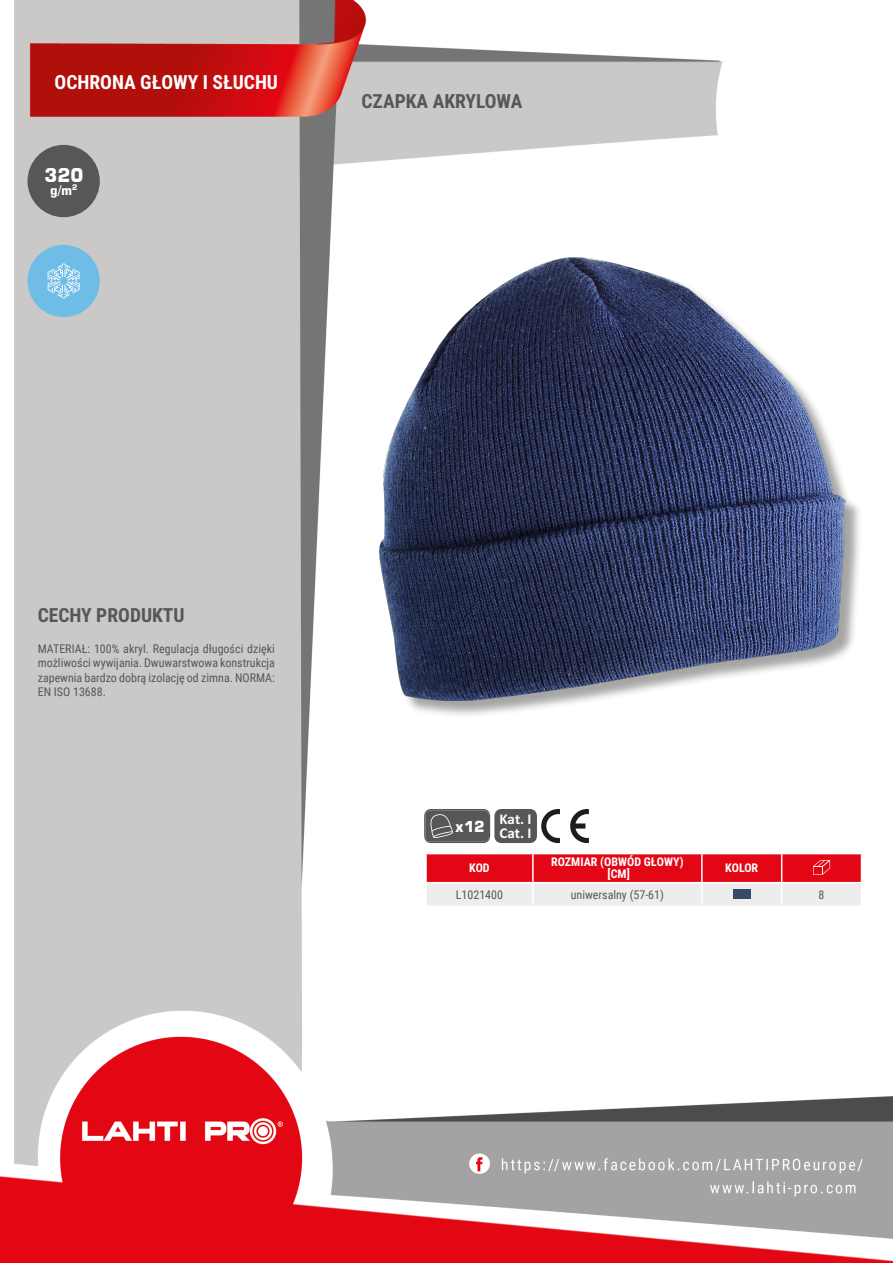
<style>
.page{position:relative;width:893px;height:1263px;background:#fff}
.page>*{position:absolute;margin:0;border:0;box-sizing:border-box;transform-origin:0 0}
.NagĹ_Ăłwek{font:700 19.5px "Roboto Condensed";color:#fff}
.Lewo_bez_dzielenia{font:700 19.5px "Roboto Condensed";color:#575756}
.MateriaĹ__CECHY{font:700 19.5px "Roboto Condensed";color:#575756}
.t1{font:700 18.75px "Square 721 BT";color:#fff}
.t2{font:700 15px/13.8px "Calibri Profix";color:#fff}
.t3{font:700 15px "Square 721 BT";color:#fff}
.t4{font:700 13.05px "Square 721 BT";color:#fff}
.Opisy{font:12px/14.4px "Roboto Condensed";color:#575756;text-align:justify}
.Ĺšrodek_bez_dzieleni{font:700 12px "Roboto Condensed";color:#fff}
.Center{font:12px "Roboto Condensed";color:#575756}
.Indeks{font:12px "Roboto Condensed";color:#575756}
.Ĺšrodek__wymuszenie{font:700 12px "Roboto Condensed";color:#fff}
.Tabelka_nagĹ_Ăłwek{font:700 12px "Roboto Condensed";color:#fff}
</style>
<div class="page">
<img style="left:0;top:0;width:893px;height:1263px">
<div style="left:27px;top:145px;width:73px;height:72px;background:#575756;border-radius:50%"></div>
<div style="left:27px;top:245px;width:73px;height:72px;background:#6fbde7;border-radius:50%"></div>
<div style="left:382px;top:260px;width:481px;height:459px;background:#1d1d1b;opacity:.4"></div>
<img style="left:379px;top:258px;width:467px;height:442px">
<hr style="left:425px;top:854px;width:2px;height:28px;background:#fff">
<hr style="left:425px;top:883px;width:2px;height:22px;background:#fff">
<hr style="left:425px;top:853px;width:108px;height:1px;background:#fff">
<hr style="left:425px;top:882px;width:108px;height:1px;background:#fff">
<hr style="left:425px;top:905px;width:108px;height:2px;background:#fff">
<hr style="left:533px;top:905px;width:169px;height:2px;background:#fff">
<hr style="left:702px;top:905px;width:80px;height:2px;background:#fff">
<hr style="left:782px;top:905px;width:80px;height:2px;background:#fff">
<svg style="left:426px;top:853px;width:436px;height:52px;background:#e8757c"></svg>
<div style="left:733px;top:889px;width:17px;height:10px;background:#374b68"></div>
<svg style="left:424px;top:809px;width:66px;height:34px;background:#636362"></svg>
<div style="left:494px;top:809px;width:43px;height:34px;background:#575756;border-radius:7px"></div>
<svg style="left:570px;top:809px;width:19px;height:34px"></svg>
<svg style="left:541px;top:809px;width:19px;height:34px"></svg>
<svg style="left:47px;top:263px;width:33px;height:36px"></svg>
<p class="NagĹ_Ăłwek" style="left:55px;top:69px;width:225px">OCHRONA GŁOWY I SŁUCHU</p>
<p class="t1" style="left:44px;top:163px;width:40px">320</p>
<p class="t4" style="left:50px;top:182px;width:29px">g/m<sup>2</sup></p>
<p class="Lewo_bez_dzielenia" style="left:361px;top:88px;width:162px">CZAPKA AKRYLOWA</p>
<p class="MateriaĹ__CECHY" style="left:38px;top:601px;width:148px">CECHY PRODUKTU</p>
<p class="Opisy" style="left:38px;top:641px;width:239px">MATERIAŁ: 100% akryl. Regulacja długości dzięki możliwości wywijania. Dwuwarstwowa konstrukcja zapewnia bardzo dobrą izolację od zimna. NORMA:<br>EN ISO 13688.</p>
<p class="t3" style="left:455px;top:817px;width:31px">x12</p>
<p class="t2" style="left:499px;top:811px;width:34px">Kat. I<br>Cat. I</p>
<p class="Tabelka_nagĹ_Ăłwek" style="left:469px;top:860px;width:22px">KOD</p>
<p class="Ĺšrodek_bez_dzieleni" style="left:551px;top:854px;width:134px">ROZMIAR (OBWÓD GŁOWY)</p>
<p class="Ĺšrodek__wymuszenie" style="left:608px;top:866px;width:24px">[CM]</p>
<p class="Ĺšrodek_bez_dzieleni" style="left:725px;top:860px;width:34px">KOLOR</p>
<p class="Indeks" style="left:456px;top:886px;width:49px">L1021400</p>
<p class="Center" style="left:571px;top:886px;width:95px">uniwersalny (57-61)</p>
<p class="Center" style="left:819px;top:886px;width:7px">8</p>
</div>
